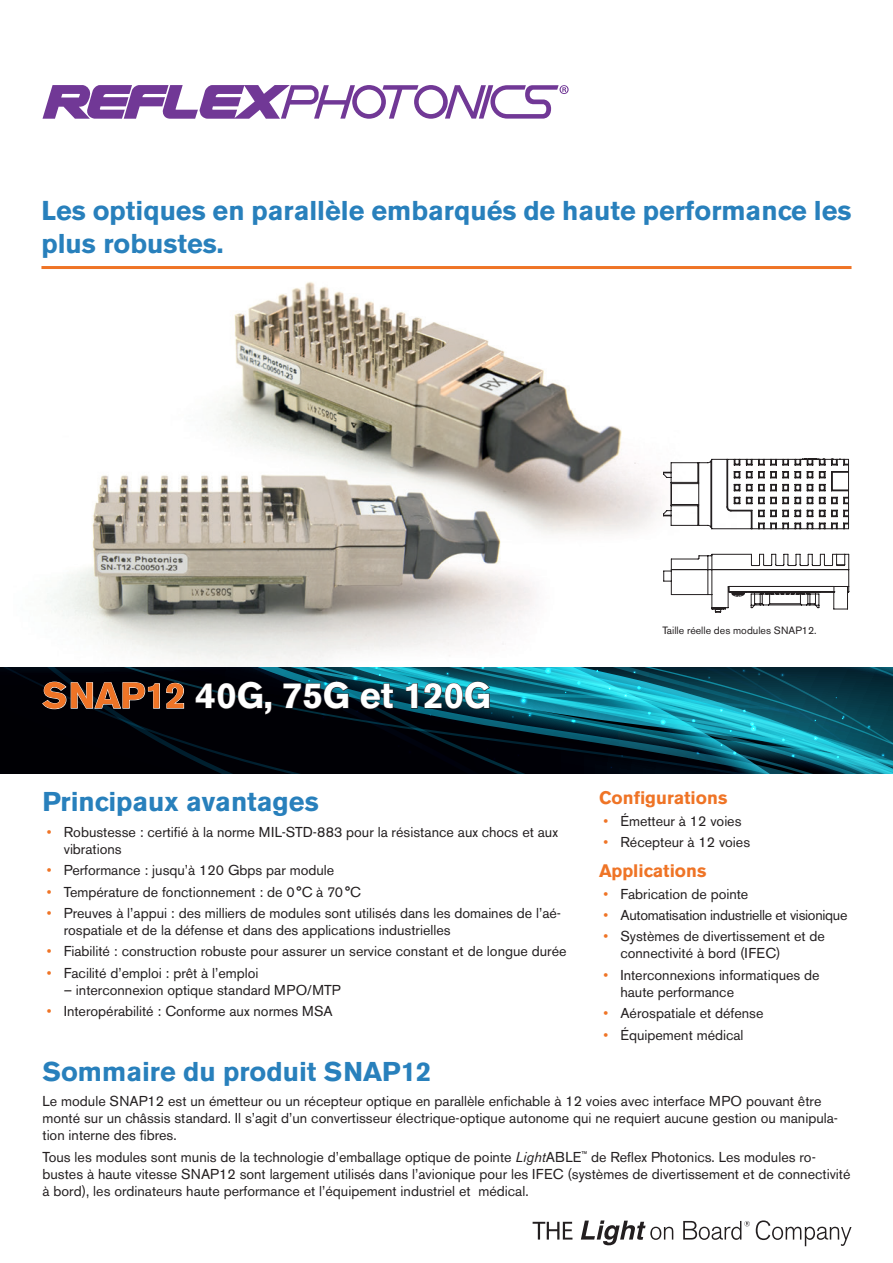
<style>
.page{position:relative;width:893px;height:1263px;background:#fff}
.page>*{position:absolute;margin:0;border:0;box-sizing:border-box;transform-origin:0 0}
.Title_0{font:700 36px "Akzidenz Grotesk BE";color:#fff}
.Title_00{font:700 27px/32.4px "Akzidenz Grotesk BE";color:#2880bc}
.Title_2_span{font:700 27px "Akzidenz Grotesk BE";color:#2880bc}
.Title_2{font:700 27px "Akzidenz Grotesk BE";color:#2880bc}
.Title_3B{font:700 18px "Akzidenz Grotesk BE";color:#ef7426}
.Text_span{font:14.25px/17.1px "Akzidenz Grotesk BE";color:#231f20}
.Text_span-2{font:14.25px "Akzidenz Grotesk BE";letter-spacing:-.02em;color:#231f20}
.t1{font:10.5px "Akzidenz Grotesk BE";color:#231f20}
.s1{color:#ef7426}
.s2{font-style:italic}
</style>
<div class="page">
<svg style="left:43px;top:85px;width:526px;height:34px"></svg>
<svg style="left:533px;top:1222px;width:39px;height:17px"></svg>
<svg style="left:581px;top:1220px;width:92px;height:25px"></svg>
<svg style="left:683px;top:1221px;width:67px;height:19px"></svg>
<svg style="left:756px;top:1220px;width:95px;height:26px"></svg>
<img style="left:46px;top:282px;width:691px;height:384px">
<svg style="left:663px;top:459px;width:186px;height:72px"></svg>
<svg style="left:663px;top:554px;width:186px;height:58px"></svg>
<hr style="left:41px;top:266px;width:810px;height:3px;background:#ef7426">
<svg style="left:0;top:668px;width:893px;height:106px;background:#09343f"></svg>
<p class="Title_00" style="left:41px;top:195px;width:811px">Les optiques en parallèle embarqués de haute performance les plus robustes.</p>
<p class="Title_0" style="left:43px;top:675px;width:450px"><span class="s1">SNAP12</span> 40G, 75G et 120G</p>
<p class="Title_2" style="left:43px;top:786px;width:278px">Principaux avantages</p>
<p class="Text_span" style="left:64px;top:823px;width:496px;text-indent:-17px"><span class="s1">•</span> Robustesse : certifié à la norme MIL-STD-883 pour la résistance aux chocs et aux vibrations</p>
<p class="Text_span" style="left:47px;top:862px;width:289px"><span class="s1">•</span> Performance : jusqu’à 120 Gbps par module</p>
<p class="Text_span" style="left:47px;top:883px;width:315px"><span class="s1">•</span> Température de fonctionnement : de 0°C à 70°C</p>
<p class="Text_span" style="left:64px;top:904px;width:499px;text-indent:-17px"><span class="s1">•</span> Preuves à l’appui : des milliers de modules sont utilisés dans les domaines de l’aé&shy;rospatiale et de la défense et dans des applications industrielles</p>
<p class="Text_span" style="left:47px;top:943px;width:521px"><span class="s1">•</span> Fiabilité : construction robuste pour assurer un service constant et de longue durée</p>
<p class="Text_span" style="left:47px;top:964px;width:213px"><span class="s1">•</span> Facilité d’emploi : prêt à l’emploi</p>
<p class="Text_span" style="left:64px;top:981px;width:279px">– interconnexion optique standard MPO/MTP</p>
<p class="Text_span" style="left:47px;top:1003px;width:288px"><span class="s1">•</span> Interopérabilité : Conforme aux normes MSA</p>
<p class="t1" style="left:662px;top:624px;width:156px">Taille réelle des modules SNAP12.</p>
<p class="Title_3B" style="left:599px;top:788px;width:130px">Configurations</p>
<p class="Text_span" style="left:603px;top:812px;width:140px"><span class="s1">•</span> Émetteur à 12 voies</p>
<p class="Text_span" style="left:603px;top:834px;width:148px"><span class="s1">•</span> Récepteur à 12 voies</p>
<p class="Title_3B" style="left:599px;top:860px;width:109px">Applications</p>
<p class="Text_span" style="left:603px;top:885px;width:146px"><span class="s1">•</span> Fabrication de pointe</p>
<p class="Text_span-2" style="left:603px;top:906px;width:246px"><span class="s1">•</span> Automatisation industrielle et visionique</p>
<p class="Text_span" style="left:620px;top:928px;width:206px;text-indent:-17px"><span class="s1">•</span> Systèmes de divertissement et de connectivité à bord (IFEC)</p>
<p class="Text_span" style="left:620px;top:966px;width:201px;text-indent:-17px"><span class="s1">•</span> Interconnexions informatiques de haute performance</p>
<p class="Text_span" style="left:603px;top:1005px;width:162px"><span class="s1">•</span> Aérospatiale et défense</p>
<p class="Text_span" style="left:603px;top:1026px;width:142px"><span class="s1">•</span> Équipement médical</p>
<p class="Title_2_span" style="left:43px;top:1055px;width:390px">Sommaire du produit SNAP12</p>
<p class="Text_span" style="left:43px;top:1092px;width:797px">Le module SNAP12 est un émetteur ou un récepteur optique en parallèle enfichable à 12 voies avec interface MPO pouvant être monté sur un châssis standard. Il s’agit d’un convertisseur électrique-optique autonome qui ne requiert aucune gestion ou manipula&shy;tion interne des fibres.</p>
<p class="Text_span" style="left:43px;top:1148px;width:809px">Tous les modules sont munis de la technologie d’emballage optique de pointe <span class="s2">Light</span>ABLE<sup>™</sup> de Reflex Photonics. Les modules ro&shy;bustes à haute vitesse SNAP12 sont largement utilisés dans l’avionique pour les IFEC (systèmes de divertissement et de connectivité à bord), les ordinateurs haute performance et l’équipement industriel et médical.</p>
</div>
